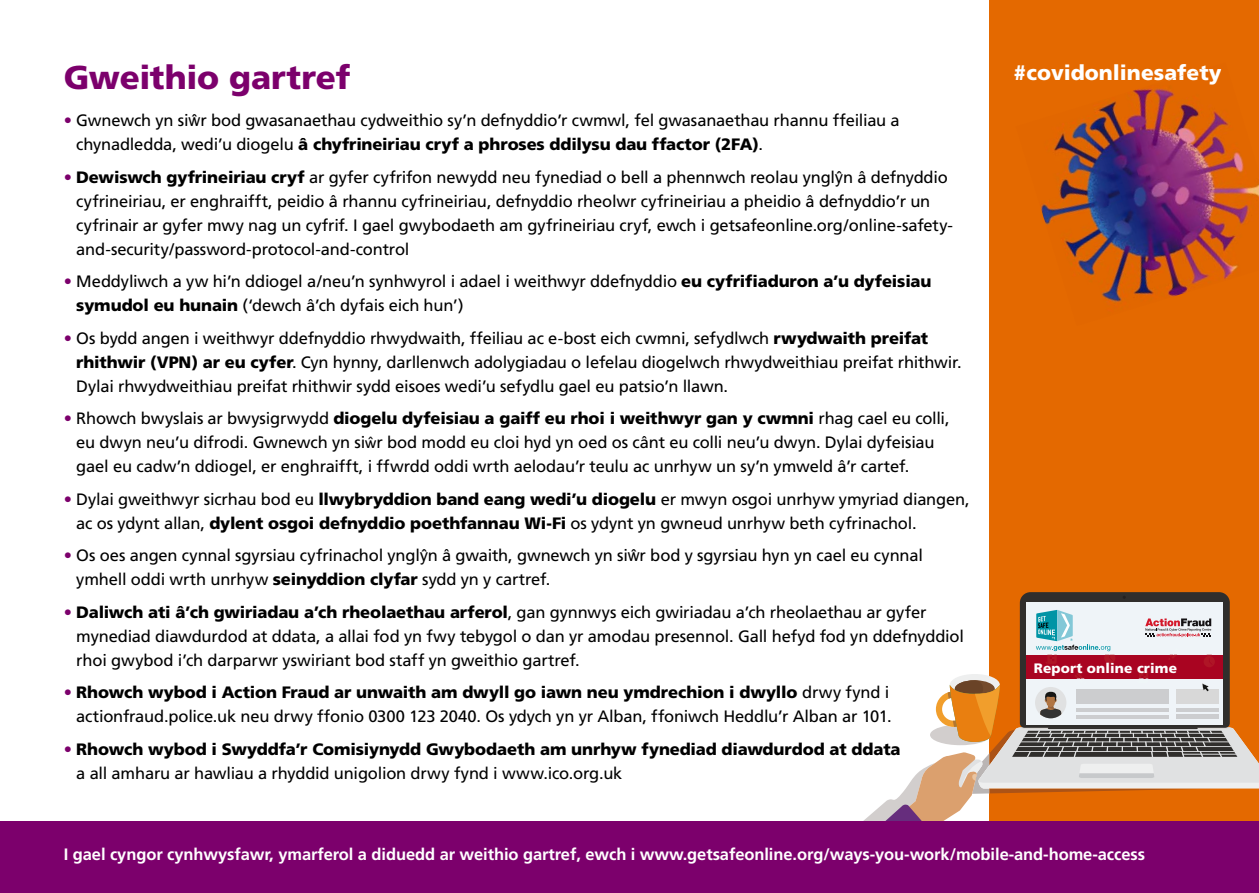
<style>
.page{position:relative;width:1259px;height:893px;background:#fff}
.page>*{position:absolute;margin:0;border:0;box-sizing:border-box;transform-origin:0 0}
.t1{font:900 33px "Frutiger";letter-spacing:-.01em;color:#7c006c}
.t2{font:900 21px "Frutiger";color:#fff}
.t3{font:16.5px/24px "Frutiger";letter-spacing:-.01em;color:#000}
.t4{font:900 16.5px/24px "Frutiger";letter-spacing:-.01em;color:#000}
.t5{font:700 16.5px "Frutiger";letter-spacing:-.005em;color:#fff}
.t6{font:900 13.65px "Frutiger";letter-spacing:.01em;color:#fff}
.s1{color:#7c006c}
.s2{font-family:"Arial"}
.s3{font-weight:900}
.s4{font-family:"Calibri"}
.s5{font-weight:400;color:#7c006c}
.s6{font-weight:400}
</style>
<div class="page">
<div style="left:989px;top:0;width:270px;height:893px;background:#e46900"></div>
<svg style="left:863px;top:592px;width:396px;height:229px"></svg>
<div style="left:0;top:821px;width:1259px;height:72px;background:#7c006c"></div>
<img style="left:1041px;top:88px;width:218px;height:215px">
<h1 class="t1" style="left:64px;top:65px;width:288px">Gweithio gartref</h1>
<p class="t3" style="left:76px;top:110px;width:825px;text-indent:-13px"><span class="s1">•</span> Gwnewch yn si<span class="s2">ŵ</span>r bod gwasanaethau cydweithio sy’n defnyddio’r cwmwl, fel gwasanaethau rhannu ffeiliau a chynadledda, wedi’u diogelu <span class="s3">â chyfrineiriau cryf a phroses ddilysu dau ffactor (2FA)</span>.</p>
<p class="t3" style="left:76px;top:166px;width:878px;text-indent:-13px"><span class="s1">•</span> <span class="s3">Dewiswch gyfrineiriau cryf</span> ar gyfer cyfrifon newydd neu fynediad o bell a phennwch reolau yngl<span class="s2">ŷ</span>n â defnyddio cyfrineiriau, er enghraifft, peidio â rhannu cyfrineiriau, defnyddio rheolwr cyfrineiriau a pheidio â defnyddio’r un cyfrinair ar gyfer mwy nag un cyfrif. I gael gwybodaeth am gyfrineiriau cryf, ewch i getsafeonline.org/online-safety&shy;and-security/password-protocol-and-control</p>
<p class="t3" style="left:76px;top:271px;width:856px;text-indent:-13px"><span class="s1">•</span> Meddyliwch a yw hi’n ddiogel a/neu’n synhwyrol i adael i weithwyr ddefnyddio <span class="s3">eu cyfrifiaduron a’u dyfeisiau symudol eu hunain</span> (‘dewch â’ch dyfais eich hun’)</p>
<p class="t3" style="left:76px;top:327px;width:887px;text-indent:-13px"><span class="s1">•</span> Os bydd angen i weithwyr ddefnyddio rhwydwaith, ffeiliau ac e-bost eich cwmni, sefydlwch <span class="s3">rwydwaith preifat rhithwir (VPN) ar eu cyfer</span>. Cyn hynny, darllenwch adolygiadau o lefelau diogelwch rhwydweithiau preifat rhithwir.<br>Dylai rhwydweithiau preifat rhithwir sydd eisoes wedi’u sefydlu gael eu patsio’n llawn.</p>
<p class="t3" style="left:76px;top:408px;width:874px;text-indent:-13px"><span class="s1">•</span> Rhowch bwyslais ar bwysigrwydd <span class="s3">diogelu dyfeisiau a gaiff eu rhoi i weithwyr gan y cwmni</span> rhag cael eu colli, eu dwyn neu’u difrodi. Gwnewch yn si<span class="s4">ŵ</span>r bod modd eu cloi hyd yn oed os cânt eu colli neu’u dwyn. Dylai dyfeisiau gael eu cadw’n ddiogel, er enghraifft, i ffwrdd oddi wrth aelodau’r teulu ac unrhyw un sy’n ymweld â’r cartef.</p>
<p class="t3" style="left:76px;top:488px;width:895px;text-indent:-13px"><span class="s1">•</span> Dylai gweithwyr sicrhau bod eu <span class="s3">llwybryddion band eang wedi’u diogelu</span> er mwyn osgoi unrhyw ymyriad diangen, ac os ydynt allan, <span class="s3">dylent osgoi defnyddio poethfannau Wi-Fi</span> os ydynt yn gwneud unrhyw beth cyfrinachol.</p>
<p class="t3" style="left:76px;top:545px;width:848px;text-indent:-13px"><span class="s1">•</span> Os oes angen cynnal sgyrsiau cyfrinachol yngl<span class="s2">ŷ</span>n â gwaith, gwnewch yn si<span class="s2">ŵ</span>r bod y sgyrsiau hyn yn cael eu cynnal ymhell oddi wrth unrhyw <span class="s3">seinyddion clyfar</span> sydd yn y cartref.</p>
<p class="t3" style="left:76px;top:601px;width:889px;text-indent:-13px"><span class="s1">•</span> <span class="s3">Daliwch ati â’ch gwiriadau a’ch rheolaethau arferol</span>, gan gynnwys eich gwiriadau a’ch rheolaethau ar gyfer mynediad diawdurdod at ddata, a allai fod yn fwy tebygol o dan yr amodau presennol. Gall hefyd fod yn ddefnyddiol rhoi gwybod i’ch darparwr yswiriant bod staff yn gweithio gartref.</p>
<p class="t3" style="left:64px;top:682px;width:829px;text-align:right"><span class="s1">•</span> <span class="s3">Rhowch wybod i Action Fraud ar unwaith am dwyll go iawn neu ymdrechion i dwyllo</span> drwy fynd i actionfraud.police.uk neu drwy ffonio 0300 123 2040. Os ydych yn yr Alban, ffoniwch Heddlu’r Alban ar 101.</p>
<p class="t4" style="left:76px;top:738px;width:826px;text-indent:-13px"><span class="s5">•</span> Rhowch wybod i Swyddfa’r Comisiynydd Gwybodaeth am unrhyw fynediad diawdurdod at ddata <span class="s6">a all amharu ar hawliau a rhyddid unigolion drwy fynd i www.ico.org.uk</span></p>
<p class="t2" style="left:1013px;top:64px;width:209px">#covidonlinesafety</p>
<p class="t6" style="left:1034px;top:662px;width:145px">Report online crime</p>
<p class="t5" style="left:64px;top:848px;width:1082px">I gael cyngor cynhwysfawr, ymarferol a diduedd ar weithio gartref, ewch i www.getsafeonline.org/ways-you-work/mobile-and-home-access</p>
</div>
